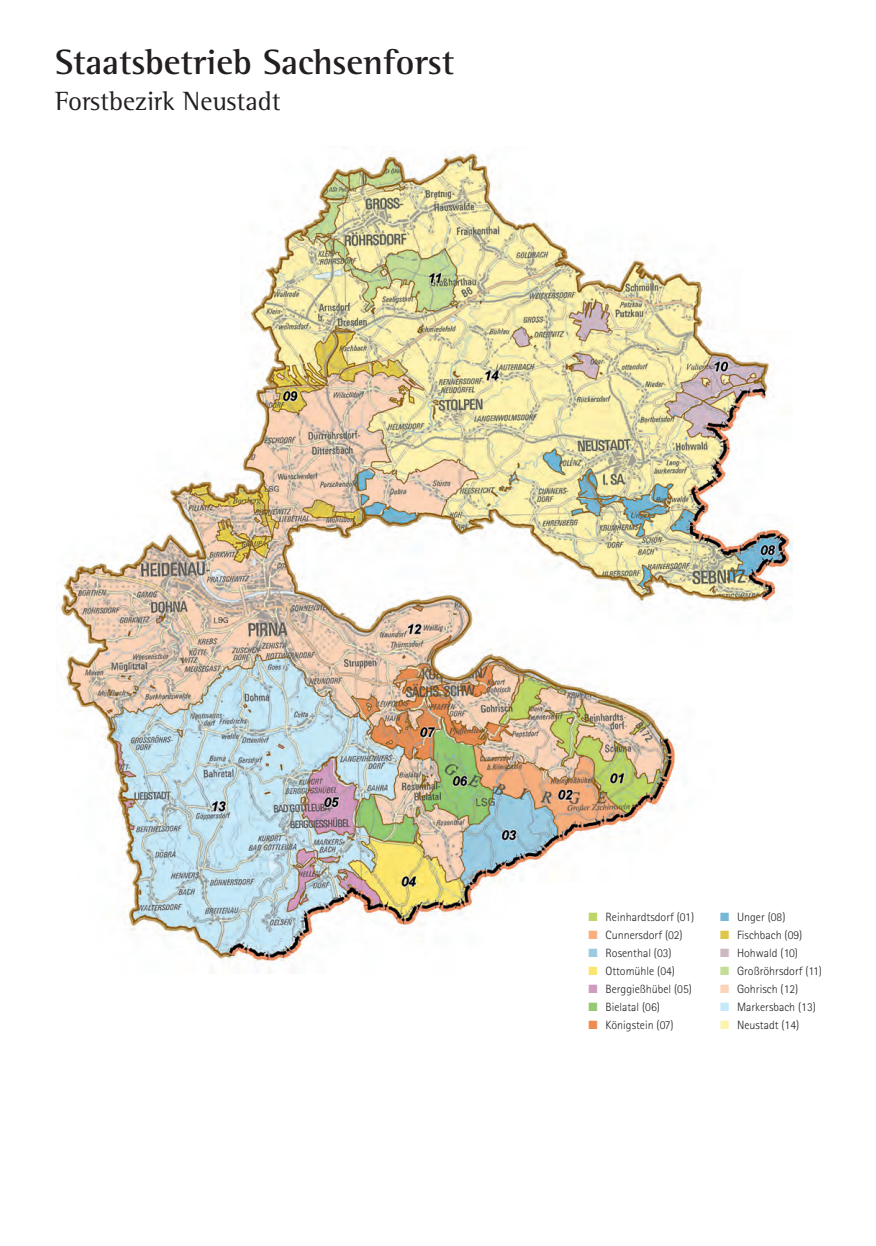
<style>
.page{position:relative;width:876px;height:1246px;background:#fff}
.page>*{position:absolute;margin:0;border:0;box-sizing:border-box;transform-origin:0 0}
.t1{font:700 36px "Rotis Semi Serif";color:#231f20}
.t2{font:27px "Rotis Semi Serif";color:#231f20}
.t3{font:300 12px "Rotis Sans Serif";color:#231f20}
.s1{color:#bdd666}
.s2{color:#f8ae7d}
.s3{color:#9bcbe0}
.s4{color:#fae66e}
.s5{color:#cf9cbf}
.s6{color:#96ca72}
.s7{color:#ee8d51}
.s8{color:#75b7d5}
.s9{color:#dfc64d}
.s10{color:#ccb8c3}
.s11{color:#c5de96}
.s12{color:#fcd4b8}
.s13{color:#c6e9f9}
.s14{color:#fef2af}
</style>
<div class="page">
<img style="left:58px;top:151px;width:735px;height:823px">
<p class="t1" style="left:55px;top:41px;width:401px">Staatsbetrieb Sachsenforst</p>
<h1 class="t2" style="left:55px;top:86px;width:227px">Forstbezirk Neustadt</h1>
<p class="t3" style="left:588px;top:909px;width:107px"><span class="s1">■</span> Reinhardtsdorf (01)</p>
<p class="t3" style="left:588px;top:927px;width:96px"><span class="s2">■</span> Cunnersdorf (02)</p>
<p class="t3" style="left:588px;top:945px;width:85px"><span class="s3">■</span> Rosenthal (03)</p>
<p class="t3" style="left:588px;top:963px;width:88px"><span class="s4">■</span> Ottomühle (04)</p>
<p class="t3" style="left:588px;top:981px;width:105px"><span class="s5">■</span> Berggießhübel (05)</p>
<p class="t3" style="left:588px;top:999px;width:73px"><span class="s6">■</span> Bielatal (06)</p>
<p class="t3" style="left:588px;top:1017px;width:87px"><span class="s7">■</span> Königstein (07)</p>
<p class="t3" style="left:720px;top:909px;width:67px"><span class="s8">■</span> Unger (08)</p>
<p class="t3" style="left:720px;top:927px;width:84px"><span class="s9">■</span> Fischbach (09)</p>
<p class="t3" style="left:720px;top:945px;width:79px"><span class="s10">■</span> Hohwald (10)</p>
<p class="t3" style="left:720px;top:963px;width:103px"><span class="s11">■</span> Großröhrsdorf (11)</p>
<p class="t3" style="left:720px;top:981px;width:80px"><span class="s12">■</span> Gohrisch (12)</p>
<p class="t3" style="left:720px;top:999px;width:97px"><span class="s13">■</span> Markersbach (13)</p>
<p class="t3" style="left:720px;top:1017px;width:81px"><span class="s14">■</span> Neustadt (14)</p>
</div>
